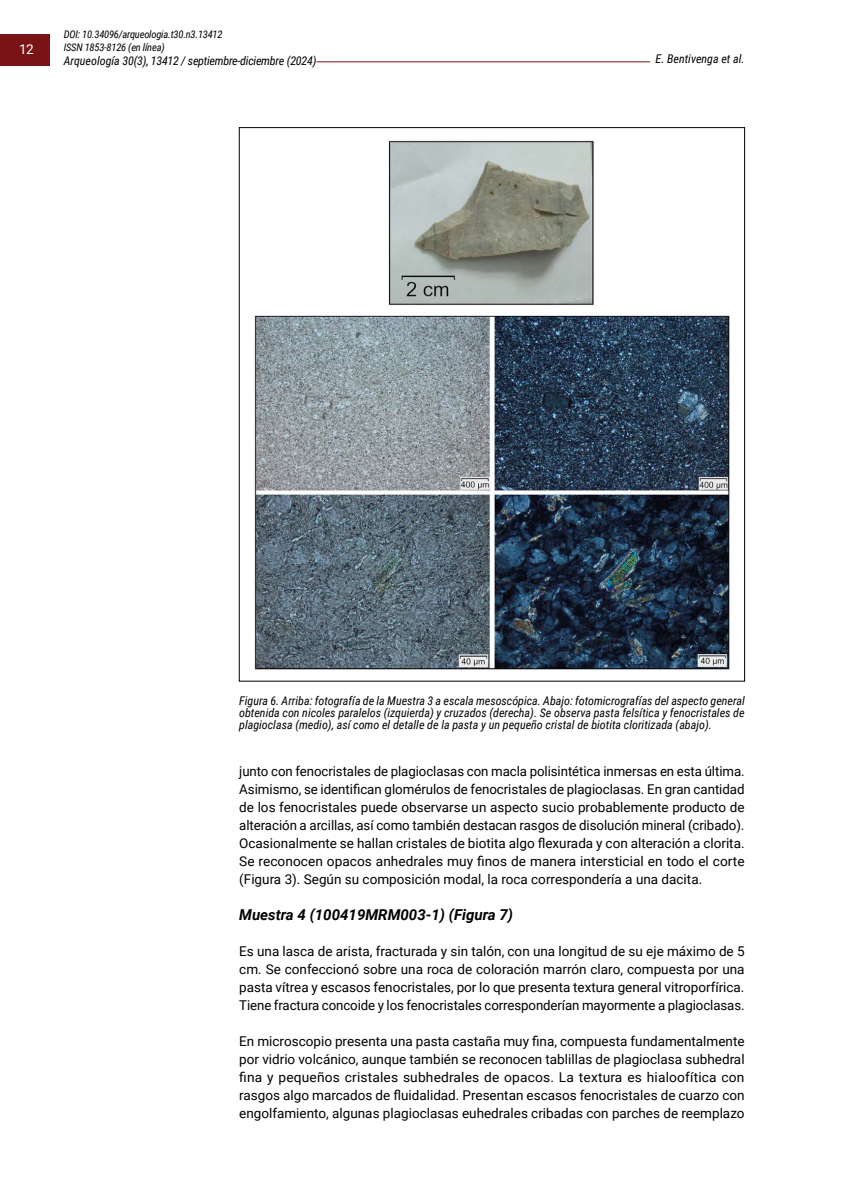
<style>
.page{position:relative;width:851px;height:1191px;background:#fff}
.page>*{position:absolute;margin:0;border:0;box-sizing:border-box;transform-origin:0 0}
.t1{font:italic 700 15px "Roboto";color:#000}
.t2{font:13.5px/18px "Roboto";color:#000;text-align:justify}
.t3{font:13.5px "Roboto";color:#fff}
.t4{font:italic 12px/12px "Roboto Condensed";color:#000;text-align:justify}
.t5{font:italic 12px "Roboto Condensed";letter-spacing:-.02em;color:#000}
.t6{font:italic 10.5px/12.6px "Roboto Condensed";letter-spacing:-.02em;color:#000}
</style>
<div class="page">
<hr style="left:204px;top:61px;width:529px;height:1px;background:#7a1315">
<div style="left:64px;top:55px;width:252px;height:15px;background:#fff"></div>
<div style="left:0;top:35px;width:50px;height:31px;background:#7a1315"></div>
<div style="left:650px;top:52px;width:94px;height:15px;background:#fff"></div>
<img style="left:254px;top:140px;width:476px;height:530px">
<p class="t3" style="left:19px;top:39px;width:16px">12</p>
<p class="t6" style="left:64px;top:28px;width:160px">DOI: 10.34096/arqueologia.t30.n3.13412<br>ISSN 1853-8126 (en línea)</p>
<p class="t5" style="left:64px;top:52px;width:254px">Arqueología 30(3), 13412 / septiembre-diciembre (2024)</p>
<p class="t4" style="left:655px;top:52px;width:91px">E. Bentivenga et al.</p>
<p class="t4" style="left:239px;top:694px;width:507px">Figura 6. Arriba: fotografía de la Muestra 3 a escala mesoscópica. Abajo: fotomicrografías del aspecto general obtenida con nicoles paralelos (izquierda) y cruzados (derecha). Se observa pasta felsítica y fenocristales de plagioclasa (medio), así como el detalle de la pasta y un pequeño cristal de biotita cloritizada (abajo).</p>
<p class="t2" style="left:239px;top:761px;width:507px">junto con fenocristales de plagioclasas con macla polisintética inmersas en esta última.<br>Asimismo, se identifican glomérulos de fenocristales de plagioclasas. En gran cantidad de los fenocristales puede observarse un aspecto sucio probablemente producto de alteración a arcillas, así como también destacan rasgos de disolución mineral (cribado).<br>Ocasionalmente se hallan cristales de biotita algo flexurada y con alteración a clorita.<br>Se reconocen opacos anhedrales muy finos de manera intersticial en todo el corte (Figura 3). Según su composición modal, la roca correspondería a una dacita.</p>
<p class="t1" style="left:239px;top:904px;width:275px">Muestra 4 (100419MRM003-1) (Figura 7)</p>
<p class="t2" style="left:239px;top:941px;width:507px">Es una lasca de arista, fracturada y sin talón, con una longitud de su eje máximo de 5 cm. Se confeccionó sobre una roca de coloración marrón claro, compuesta por una pasta vítrea y escasos fenocristales, por lo que presenta textura general vitroporfírica.<br>Tiene fractura concoide y los fenocristales corresponderían mayormente a plagioclasas.</p>
<p class="t2" style="left:239px;top:1031px;width:507px">En microscopio presenta una pasta castaña muy fina, compuesta fundamentalmente por vidrio volcánico, aunque también se reconocen tablillas de plagioclasa subhedral fina y pequeños cristales subhedrales de opacos. La textura es hialoofítica con rasgos algo marcados de fluidalidad. Presentan escasos fenocristales de cuarzo con engolfamiento, algunas plagioclasas euhedrales cribadas con parches de reemplazo</p>
</div>
